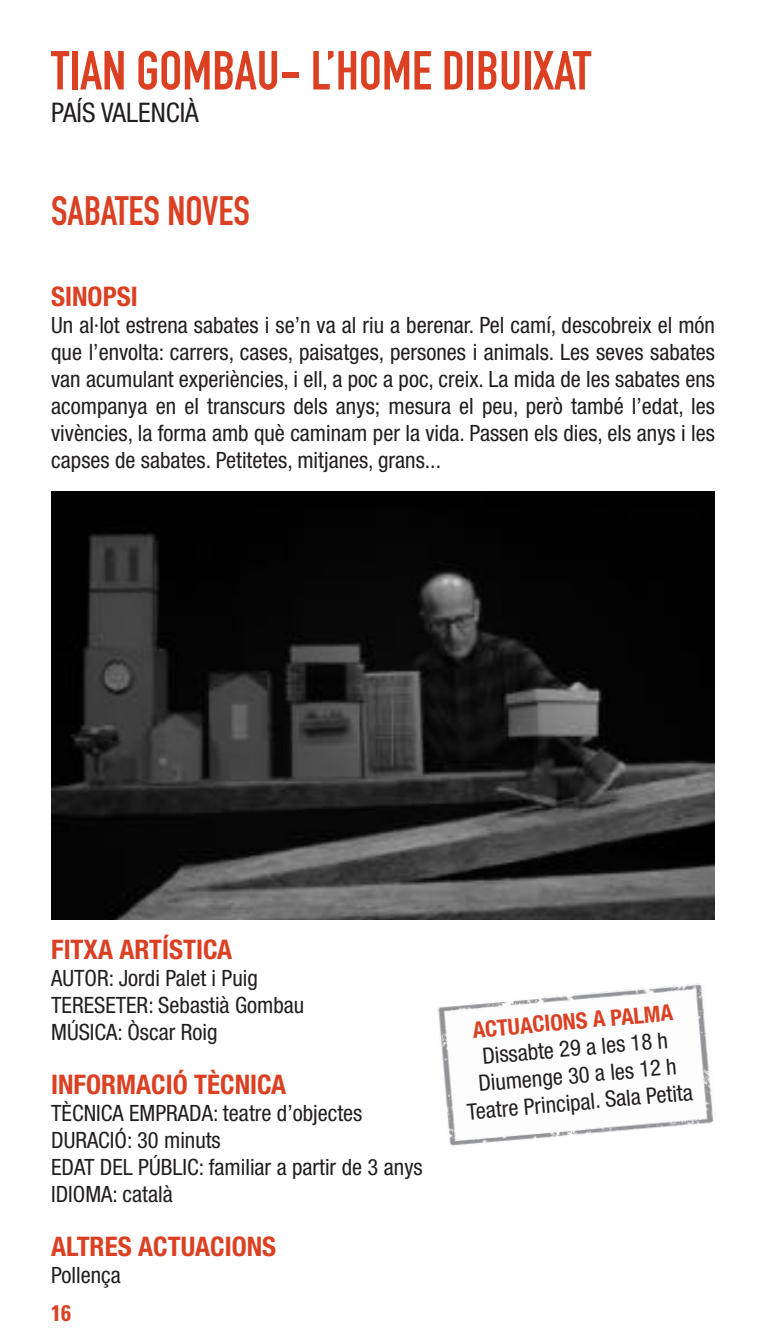
<style>
.page{position:relative;width:766px;height:1340px;background:#fff}
.page>*{position:absolute;margin:0;border:0;box-sizing:border-box;transform-origin:0 0}
.t1{font:700 54px "DIN Condensed";color:#db4022}
.t2{font:700 40.5px "DIN Condensed";color:#db4022}
.t3{font:700 condensed 27px "Helvetica Neue LT Std";color:#db4022}
.t4{font:condensed 27px "Helvetica Neue LT Std";color:#231f20}
.t5{font:condensed 22.5px/27px "Helvetica Neue LT Std";color:#231f20}
.t6{font:700 condensed 22.5px "Helvetica Neue LT Std";color:#db4022}
.t7{font:700 condensed 22.5px "Univers LT Std";color:#db4022}
</style>
<div class="page">
<img style="left:438px;top:983px;width:276px;height:163px">
<img style="left:51px;top:491px;width:663px;height:428px">
<h1 class="t1" style="left:51px;top:34px;width:541px">TIAN GOMBAU- L’HOME DIBUIXAT</h1>
<p class="t4" style="left:51px;top:97px;width:149px">PAÍS VALENCIÀ</p>
<h2 class="t2" style="left:51px;top:183px;width:200px">SABATES NOVES</h2>
<p class="t3" style="left:51px;top:280px;width:88px">SINOPSI</p>
<p class="t5" style="left:51px;top:311px;width:665px;text-align:justify">Un al·lot estrena sabates i se’n va al riu a berenar. Pel camí, descobreix el món que l’envolta: carrers, cases, paisatges, persones i animals. Les seves sabates van acumulant experiències, i ell, a poc a poc, creix. La mida de les sabates ens acompanya en el transcurs dels anys; mesura el peu, però també l’edat, les vivències, la forma amb què caminam per la vida. Passen els dies, els anys i les capses de sabates. Petitetes, mitjanes, grans...</p>
<p class="t3" style="left:51px;top:933px;width:182px">FITXA ARTÍSTICA</p>
<p class="t5" style="left:51px;top:964px;width:254px">AUTOR: Jordi Palet i Puig<br>TERESETER: Sebastià Gombau<br>MÚSICA: Òscar Roig</p>
<p class="t3" style="left:51px;top:1068px;width:236px">INFORMACIÓ TÈCNICA</p>
<p class="t5" style="left:51px;top:1099px;width:373px">TÈCNICA EMPRADA: teatre d’objectes<br>DURACIÓ: 30 minuts<br>EDAT DEL PÚBLIC: familiar a partir de 3 anys<br>IDIOMA: català</p>
<p class="t3" style="left:51px;top:1230px;width:226px">ALTRES ACTUACIONS</p>
<p class="t5" style="left:51px;top:1261px;width:71px">Pollença</p>
<p class="t7" style="left:51px;top:1299px;width:21px">16</p>
<p class="t6" style="left:471px;top:1016px;width:202px;rotate:-5deg">ACTUACIONS A PALMA</p>
<p class="t5" style="left:461px;top:1044px;width:228px;text-align:center;rotate:-5deg">Dissabte 29 a les 18 h<br>Diumenge 30 a les 12 h<br>Teatre Principal. Sala Petita</p>
</div>
